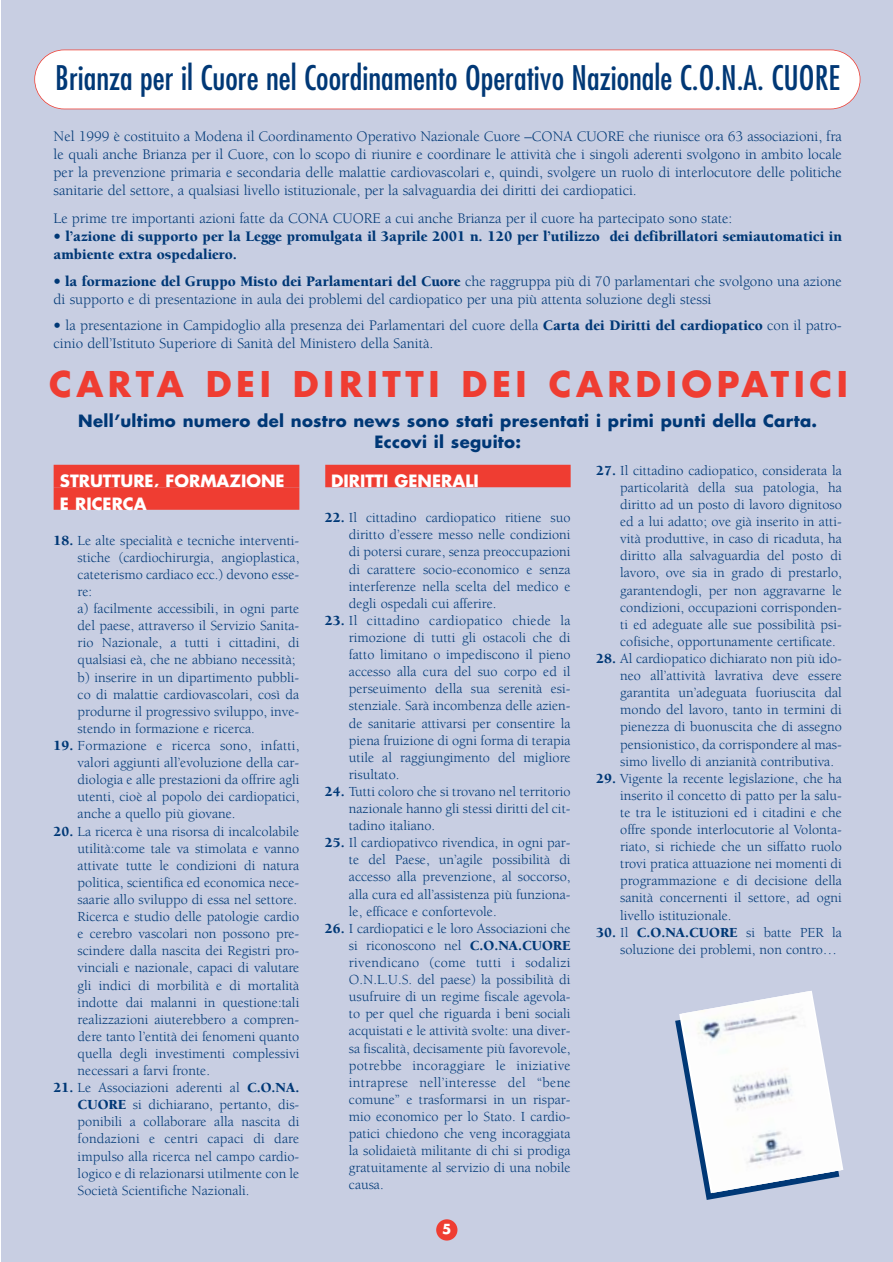
<style>
.page{position:relative;width:893px;height:1262px;background:#fff}
.page>*{position:absolute;margin:0;border:0;box-sizing:border-box;transform-origin:0 0}
.t1{font:700 34.5px "Futura";letter-spacing:.13em;color:#ef3d32}
.t2{font:condensed 33px "Futura";color:#003876}
.t3{font:700 16.5px/21.5px "Futura";letter-spacing:.015em;color:#003876;text-align:center}
.t4{font:700 16.5px/22.5px "Futura";color:#fff}
.t5{font:15px/18px "Berkeley";letter-spacing:-.005em;color:#003876}
.t6{font:900 15px/18px "Berkeley";letter-spacing:-.005em;color:#003876}
.t7{font:14.25px/17.1px "Berkeley";color:#003876;text-align:justify}
.t8{font:700 13.5px "Futura";color:#fff}
.s1{font-weight:900}
</style>
<div class="page">
<div style="left:1px;top:0;width:891px;height:1262px;background:#c8cee2"></div>
<div style="left:35px;top:50px;width:825px;height:59px;background:#fff;border-radius:30px"></div>
<div style="left:34px;top:50px;width:826px;height:59px;border:2px solid #ef3d32;border-radius:30px"></div>
<div style="left:54px;top:465px;width:245px;height:22px;background:#ef3d32"></div>
<div style="left:54px;top:487px;width:245px;height:23px;background:#ef3d32"></div>
<div style="left:325px;top:465px;width:245px;height:22px;background:#ef3d32"></div>
<div style="left:436px;top:1219px;width:21px;height:21px;background:#ef3d32;border-radius:50%"></div>
<svg style="left:675px;top:1013px;width:168px;height:187px"></svg>
<img style="left:682px;top:991px;width:159px;height:201px">
<h2 class="t2" style="left:55px;top:63px;width:786px">Brianza per il Cuore nel Coordinamento Operativo Nazionale C.O.N.A. CUORE</h2>
<p class="t5" style="left:54px;top:129px;width:789px;text-align:justify">Nel 1999 è costituito a Modena il Coordinamento Operativo Nazionale Cuore –CONA CUORE che riunisce ora 63 associazioni, fra le quali anche Brianza per il Cuore, con lo scopo di riunire e coordinare le attività che i singoli aderenti svolgono in ambito locale per la prevenzione primaria e secondaria delle malattie cardiovascolari e, quindi, svolgere un ruolo di interlocutore delle politiche sanitarie del settore, a qualsiasi livello istituzionale, per la salvaguardia dei diritti dei cardiopatici.</p>
<p class="t5" style="left:54px;top:211px;width:680px">Le prime tre importanti azioni fatte da CONA CUORE a cui anche Brianza per il cuore ha partecipato sono state:</p>
<p class="t6" style="left:54px;top:229px;width:789px">• l’azione di supporto per la Legge promulgata il 3aprile 2001 n. 120 per l’utilizzo dei defibrillatori semiautomatici in ambiente extra ospedaliero.</p>
<p class="t5" style="left:54px;top:273px;width:789px"><span class="s1">• la formazione del Gruppo Misto dei Parlamentari del Cuore</span> che raggruppa più di 70 parlamentari che svolgono una azione di supporto e di presentazione in aula dei problemi del cardiopatico per una più attenta soluzione degli stessi</p>
<p class="t5" style="left:54px;top:318px;width:789px"><span class="s1">•</span> la presentazione in Campidoglio alla presenza dei Parlamentari del cuore della <span class="s1">Carta dei Diritti del cardiopatico</span> con il patro&shy;cinio dell’Istituto Superiore di Sanità del Ministero della Sanità.</p>
<h1 class="t1" style="left:49px;top:369px;width:800px">CARTA DEI DIRITTI DEI CARDIOPATICI</h1>
<p class="t3" style="left:78px;top:411px;width:740px">Nell’ultimo numero del nostro news sono stati presentati i primi punti della Carta.<br>Eccovi il seguito:</p>
<p class="t4" style="left:60px;top:471px;width:226px">STRUTTURE, FORMAZIONE<br>E RICERCA</p>
<p class="t7" style="left:78px;top:533px;width:223px;text-align:left;text-indent:-24px"><span class="s1">18.</span> Le alte specialità e tecniche interventi&shy;stiche (cardiochirurgia, angioplastica, cateterismo cardiaco ecc.) devono esse&shy;re:<br>a) facilmente accessibili, in ogni parte del paese, attraverso il Servizio Sanita&shy;rio Nazionale, a tutti i cittadini, di qualsiasi eà, che ne abbiano necessità; b) inserire in un dipartimento pubbli&shy;co di malattie cardiovascolari, così da produrne il progressivo sviluppo, inve&shy;stendo in formazione e ricerca.</p>
<p class="t7" style="left:78px;top:738px;width:223px;text-indent:-24px"><span class="s1">19.</span> Formazione e ricerca sono, infatti, valori aggiunti all’evoluzione della car&shy;diologia e alle prestazioni da offrire agli utenti, cioè al popolo dei cardiopatici, anche a quello più giovane.</p>
<p class="t7" style="left:78px;top:824px;width:223px;text-align:left;text-indent:-24px"><span class="s1">20.</span> La ricerca è una risorsa di incalcolabile utilità:come tale va stimolata e vanno attivate tutte le condizioni di natura politica, scientifica ed economica nece&shy;saarie allo sviluppo di essa nel settore.<br>Ricerca e studio delle patologie cardio e cerebro vascolari non possono pre&shy;scindere dalla nascita dei Registri pro&shy;vinciali e nazionale, capaci di valutare gli indici di morbilità e di mortalità indotte dai malanni in questione:tali realizzazioni aiuterebbero a compren&shy;dere tanto l’entità dei fenomeni quanto quella degli investimenti complessivi necessari a farvi fronte.</p>
<p class="t7" style="left:78px;top:1080px;width:223px;text-indent:-24px"><span class="s1">21.</span> Le Associazioni aderenti al <span class="s1">C.O.NA.<br>CUORE</span> si dichiarano, pertanto, dis&shy;ponibili a collaborare alla nascita di fondazioni e centri capaci di dare impulso alla ricerca nel campo cardio&shy;logico e di relazionarsi utilmente con le Società Scientifiche Nazionali.</p>
<p class="t4" style="left:331px;top:471px;width:149px">DIRITTI GENERALI</p>
<p class="t7" style="left:349px;top:510px;width:223px;text-indent:-24px"><span class="s1">22.</span> Il cittadino cardiopatico ritiene suo diritto d’essere messo nelle condizioni di potersi curare, senza preoccupazioni di carattere socio-economico e senza interferenze nella scelta del medico e degli ospedali cui afferire.</p>
<p class="t7" style="left:349px;top:613px;width:223px;text-indent:-24px"><span class="s1">23.</span> Il cittadino cardiopatico chiede la rimozione di tutti gli ostacoli che di fatto limitano o impediscono il pieno accesso alla cura del suo corpo ed il perseuimento della sua serenità esi&shy;stenziale. Sarà incombenza delle azien&shy;de sanitarie attivarsi per consentire la piena fruizione di ogni forma di terapia utile al raggiungimento del migliore risultato.</p>
<p class="t7" style="left:349px;top:784px;width:223px;text-indent:-24px"><span class="s1">24.</span> Tutti coloro che si trovano nel territorio nazionale hanno gli stessi diritti del cit&shy;tadino italiano.</p>
<p class="t7" style="left:349px;top:835px;width:223px;text-indent:-24px"><span class="s1">25.</span> Il cardiopativco rivendica, in ogni par&shy;te del Paese, un’agile possibilità di accesso alla prevenzione, al soccorso, alla cura ed all’assistenza più funziona&shy;le, efficace e confortevole.</p>
<p class="t7" style="left:349px;top:921px;width:223px;text-indent:-24px"><span class="s1">26.</span> I cardiopatici e le loro Associazioni che si riconoscono nel <span class="s1">C.O.NA.CUORE </span>rivendicano (come tutti i sodalizi O.N.L.U.S. del paese) la possibilità di usufruire di un regime fiscale agevola&shy;to per quel che riguarda i beni sociali acquistati e le attività svolte: una diver&shy;sa fiscalità, decisamente più favorevole, potrebbe incoraggiare le iniziative intraprese nell’interesse del “bene comune” e trasformarsi in un rispar&shy;mio economico per lo Stato. I cardio&shy;patici chiedono che veng incoraggiata la solidaietà militante di chi si prodiga gratuitamente al servizio di una nobile causa.</p>
<p class="t8" style="left:442px;top:1223px;width:11px">5</p>
<p class="t7" style="left:620px;top:463px;width:223px;text-indent:-24px"><span class="s1">27.</span> Il cittadino cadiopatico, considerata la particolarità della sua patologia, ha diritto ad un posto di lavoro dignitoso ed a lui adatto; ove già inserito in atti&shy;vità produttive, in caso di ricaduta, ha diritto alla salvaguardia del posto di lavoro, ove sia in grado di prestarlo, garantendogli, per non aggravarne le condizioni, occupazioni corrisponden&shy;ti ed adeguate alle sue possibilità psi&shy;cofisiche, opportunamente certificate.</p>
<p class="t7" style="left:620px;top:651px;width:223px;text-indent:-24px"><span class="s1">28.</span> Al cardiopatico dichiarato non più ido&shy;neo all’attività lavrativa deve essere garantita un’adeguata fuoriuscita dal mondo del lavoro, tanto in termini di pienezza di buonuscita che di assegno pensionistico, da corrispondere al mas&shy;simo livello di anzianità contributiva.</p>
<p class="t7" style="left:620px;top:771px;width:223px;text-indent:-24px"><span class="s1">29.</span> Vigente la recente legislazione, che ha inserito il concetto di patto per la salu&shy;te tra le istituzioni ed i citadini e che offre sponde interlocutorie al Volonta&shy;riato, si richiede che un siffatto ruolo trovi pratica attuazione nei momenti di programmazione e di decisione della sanità concernenti il settore, ad ogni livello istituzionale.</p>
<p class="t7" style="left:620px;top:925px;width:223px;text-indent:-24px"><span class="s1">30.</span> Il <span class="s1">C.O.NA.CUORE</span> si batte PER la soluzione dei problemi, non contro…</p>
</div>
